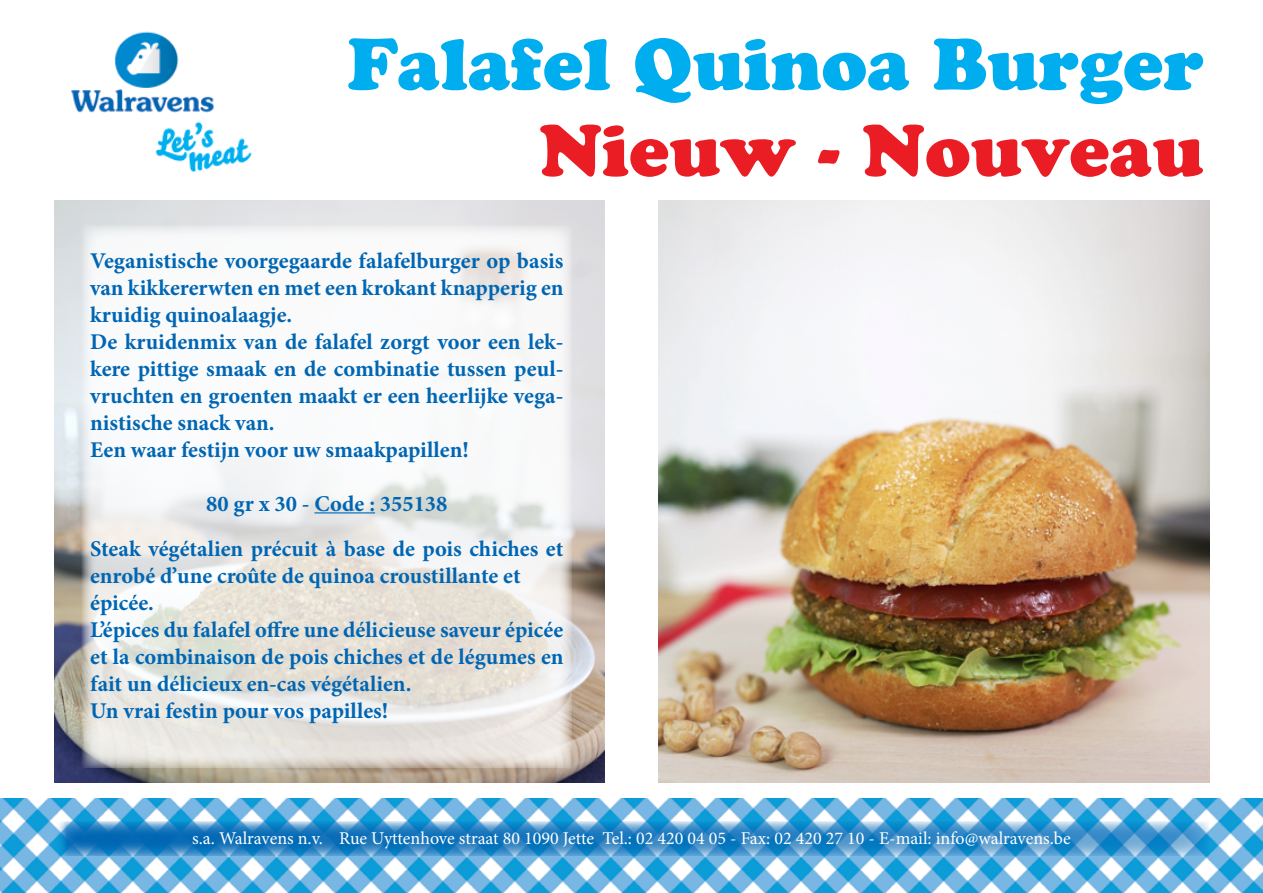
<style>
.page{position:relative;width:1263px;height:893px;background:#fff}
.page>*{position:absolute;margin:0;border:0;box-sizing:border-box;transform-origin:0 0}
.t1{font:72px "Cooper Black Std";color:#00aeef}
.t2{font:72px "Cooper Black Std";color:#ea1c24}
.t3{font:700 22.5px/27px "Minion Pro";color:#0066b3}
.t4{font:18px "Minion Pro";color:#fff}
</style>
<div class="page">
<img style="left:54px;top:201px;width:550px;height:581px">
<img style="left:658px;top:201px;width:552px;height:581px">
<img style="left:0;top:799px;width:1263px;height:94px">
<img style="left:71px;top:31px;width:181px;height:141px">
<svg style="left:82px;top:225px;width:490px;height:543px;fill:#f4f5f6"></svg>
<hr style="left:314px;top:512px;width:61px;height:1px;background:#0066b3">
<svg style="left:54px;top:822px;width:1155px;height:34px;background:#328ac7"></svg>
<h1 class="t1" style="left:347px;top:21px;width:858px">Falafel Quinoa Burger</h1>
<h1 class="t2" style="left:539px;top:107px;width:666px">Nieuw - Nouveau</h1>
<p class="t3" style="left:90px;top:247px;width:475px">Veganistische voorgegaarde falafelburger op basis van kikkererwten en met een krokant knapperig en kruidig quinoalaagje.<br>De kruidenmix van de falafel zorgt voor een lek&shy;kere pittige smaak en de combinatie tussen peul&shy;vruchten en groenten maakt er een heerlijke vega&shy;nistische snack van.<br>Een waar festijn voor uw smaakpapillen!</p>
<p class="t3" style="left:90px;top:481px;width:475px;line-height:45px;text-align:center">80 gr x 30 - Code : 355138<br>Steak végétalien précuit à base de pois chiches et</p>
<p class="t3" style="left:90px;top:562px;width:475px">enrobé d’une croûte de quinoa croustillante et épicée.<br>L’épices du falafel offre une délicieuse saveur épicée et la combinaison de pois chiches et de légumes en fait un délicieux en-cas végétalien.<br>Un vrai festin pour vos papilles!</p>
<p class="t4" style="left:192px;top:827px;width:880px">s.a. Walravens n.v. Rue Uyttenhove straat 80 1090 Jette Tel.: 02 420 04 05 - Fax: 02 420 27 10 - E-mail: info@walravens.be</p>
</div>
